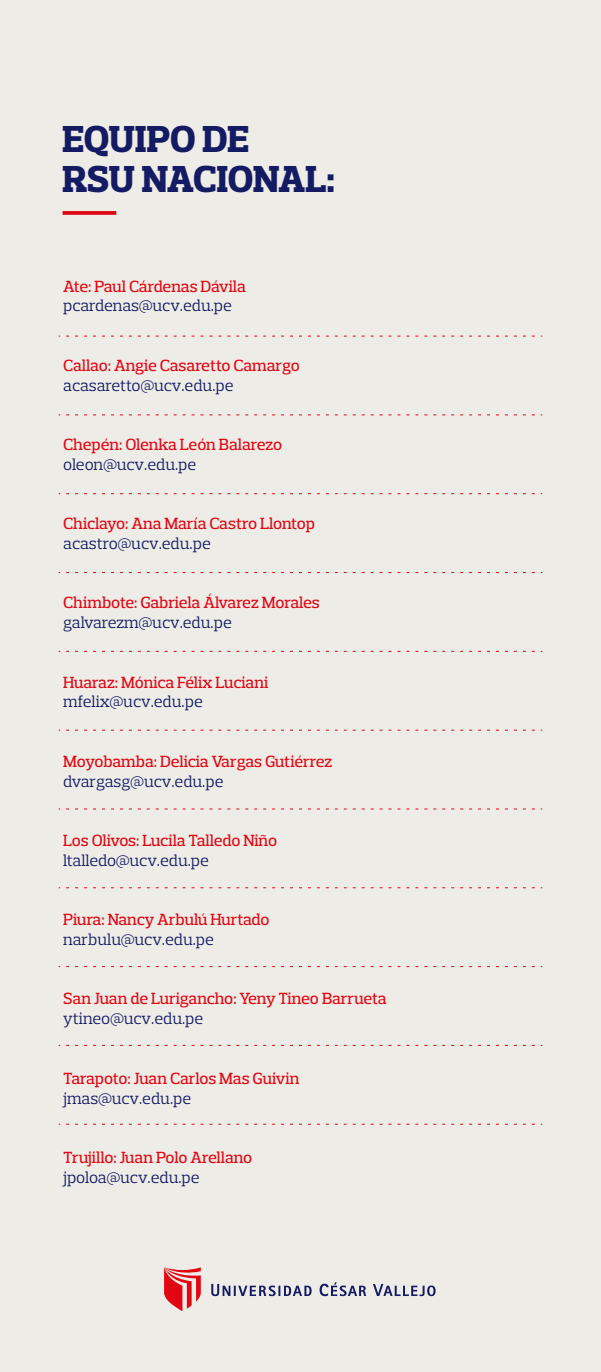
<style>
.page{position:relative;width:601px;height:1372px;background:#eeece7}
.page>*{position:absolute;margin:0;border:0;box-sizing:border-box;transform-origin:0 0}
.t1{font:700 expanded 38.25px/40.2px "Prelo Slab";letter-spacing:-.01em;color:#141b63}
.t2{font:500 16.5px "Prelo Slab";letter-spacing:-.01em;color:#e20613}
.t3{font:16.5px "Prelo Slab";color:#141b63}
</style>
<div class="page">
<svg style="left:63px;top:211px;width:53px;height:4px"></svg>
<svg style="left:211px;top:1282px;width:224px;height:14px"></svg>
<svg style="left:164px;top:1267px;width:37px;height:44px"></svg>
<svg style="left:66px;top:336px;width:476px;height:1px"></svg>
<svg style="left:66px;top:414px;width:476px;height:1px"></svg>
<svg style="left:66px;top:493px;width:476px;height:1px"></svg>
<svg style="left:66px;top:572px;width:476px;height:1px"></svg>
<svg style="left:66px;top:651px;width:476px;height:1px"></svg>
<svg style="left:66px;top:730px;width:476px;height:1px"></svg>
<svg style="left:66px;top:808px;width:476px;height:1px"></svg>
<svg style="left:66px;top:887px;width:476px;height:1px"></svg>
<svg style="left:66px;top:966px;width:476px;height:1px"></svg>
<svg style="left:66px;top:1045px;width:476px;height:1px"></svg>
<svg style="left:66px;top:1124px;width:476px;height:1px"></svg>
<h1 class="t1" style="left:63px;top:118px;width:274px">EQUIPO DE<br>RSU NACIONAL:</h1>
<p class="t2" style="left:63px;top:276px;width:184px">Ate: Paul Cárdenas Dávila</p>
<p class="t3" style="left:63px;top:296px;width:170px">pcardenas@ucv.edu.pe</p>
<p class="t2" style="left:63px;top:355px;width:238px">Callao: Angie Casaretto Camargo</p>
<p class="t3" style="left:63px;top:375px;width:172px">acasaretto@ucv.edu.pe</p>
<p class="t2" style="left:63px;top:434px;width:220px">Chepén: Olenka León Balarezo</p>
<p class="t3" style="left:63px;top:454px;width:134px">oleon@ucv.edu.pe</p>
<p class="t2" style="left:63px;top:513px;width:253px">Chiclayo: Ana María Castro Llontop</p>
<p class="t3" style="left:63px;top:533px;width:149px">acastro@ucv.edu.pe</p>
<p class="t2" style="left:63px;top:593px;width:258px">Chimbote: Gabriela Álvarez Morales</p>
<p class="t3" style="left:63px;top:612px;width:170px">galvarezm@ucv.edu.pe</p>
<p class="t2" style="left:63px;top:672px;width:207px">Huaraz: Mónica Félix Luciani</p>
<p class="t3" style="left:63px;top:692px;width:141px">mfelix@ucv.edu.pe</p>
<p class="t2" style="left:63px;top:751px;width:270px">Moyobamba: Delicia Vargas Gutiérrez</p>
<p class="t3" style="left:63px;top:771px;width:162px">dvargasg@ucv.edu.pe</p>
<p class="t2" style="left:63px;top:830px;width:215px">Los Olivos: Lucila Talledo Niño</p>
<p class="t3" style="left:63px;top:850px;width:147px">ltalledo@ucv.edu.pe</p>
<p class="t2" style="left:63px;top:909px;width:208px">Piura: Nancy Arbulú Hurtado</p>
<p class="t3" style="left:63px;top:929px;width:152px">narbulu@ucv.edu.pe</p>
<p class="t2" style="left:63px;top:989px;width:325px">San Juan de Lurigancho: Yeny Tineo Barrueta</p>
<p class="t3" style="left:63px;top:1008px;width:141px">ytineo@ucv.edu.pe</p>
<p class="t2" style="left:63px;top:1068px;width:238px">Tarapoto: Juan Carlos Mas Guivin</p>
<p class="t3" style="left:63px;top:1088px;width:129px">jmas@ucv.edu.pe</p>
<p class="t2" style="left:63px;top:1147px;width:191px">Trujillo: Juan Polo Arellano</p>
<p class="t3" style="left:63px;top:1167px;width:138px">jpoloa@ucv.edu.pe</p>
</div>
